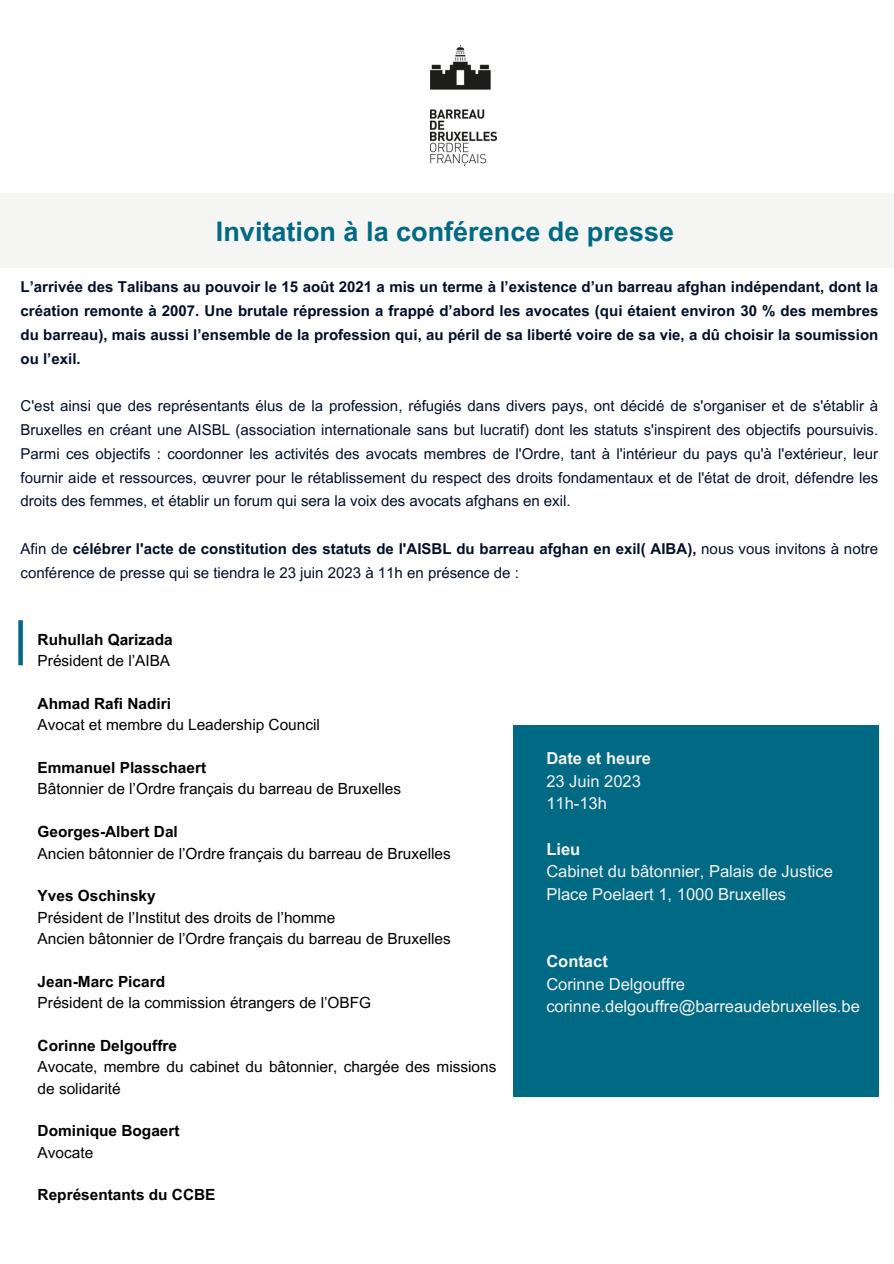
<style>
.page{position:relative;width:894px;height:1264px;background:#fff}
.page>*{position:absolute;margin:0;border:0;box-sizing:border-box;transform-origin:0 0}
.t1{font:700 27px "Arial MT Pro";color:#006983}
.t2{font:16.5px "Arial MT Pro";color:#f3f3f1}
.t3{font:700 16.5px "Arial MT Pro";color:#f3f3f1}
.t4{font:15.45px/21.3px "Arial MT Pro";color:#000}
.t5{font:700 15.45px "Arial MT Pro";color:#000}
.t6{font:15px/23.7px "Arial MT Pro";color:#030e29;text-align:justify}
.t7{font:700 15px/23.7px "Arial MT Pro";color:#030e29;text-align:justify}
.s1{font-weight:700}
</style>
<div class="page">
<div style="left:0;top:194px;width:893px;height:74px;background:#f3f3f1"></div>
<div style="left:18px;top:620px;width:5px;height:45px;background:#006983"></div>
<img style="left:430px;top:45px;width:66px;height:121px">
<div style="left:513px;top:725px;width:366px;height:371px;background:#006983"></div>
<p class="t1" style="left:216px;top:222px;width:459px">Invitation à la conférence de presse</p>
<p class="t7" style="left:21px;top:277px;width:859px">L’arrivée des Talibans au pouvoir le 15 août 2021 a mis un terme à l’existence d’un barreau afghan indépendant, dont la création remonte à 2007. Une brutale répression a frappé d’abord les avocates (qui étaient environ 30 % des membres du barreau), mais aussi l’ensemble de la profession qui, au péril de sa liberté voire de sa vie, a dû choisir la soumission ou l’exil.</p>
<p class="t6" style="left:21px;top:396px;width:859px">C'est ainsi que des représentants élus de la profession, réfugiés dans divers pays, ont décidé de s'organiser et de s'établir à Bruxelles en créant une AISBL (association internationale sans but lucratif) dont les statuts s'inspirent des objectifs poursuivis.<br>Parmi ces objectifs : coordonner les activités des avocats membres de l'Ordre, tant à l'intérieur du pays qu'à l'extérieur, leur fournir aide et ressources, œuvrer pour le rétablissement du respect des droits fondamentaux et de l'état de droit, défendre les droits des femmes, et établir un forum qui sera la voix des avocats afghans en exil.</p>
<p class="t6" style="left:21px;top:538px;width:858px">Afin de <span class="s1">célébrer l'acte de constitution des statuts de l'AISBL du barreau afghan en exil( AIBA),</span> nous vous invitons à notre conférence de presse qui se tiendra le 23 juin 2023 à 11h en présence de :</p>
<p class="t5" style="left:38px;top:633px;width:137px">Ruhullah Qarizada</p>
<p class="t4" style="left:38px;top:652px;width:134px">Président de l’AIBA</p>
<p class="t5" style="left:38px;top:697px;width:135px">Ahmad Rafi Nadiri</p>
<p class="t4" style="left:38px;top:716px;width:284px">Avocat et membre du Leadership Council</p>
<p class="t5" style="left:38px;top:762px;width:170px">Emmanuel Plasschaert</p>
<p class="t4" style="left:38px;top:780px;width:365px">Bâtonnier de l’Ordre français du barreau de Bruxelles</p>
<p class="t5" style="left:38px;top:826px;width:142px">Georges-Albert Dal</p>
<p class="t4" style="left:38px;top:844px;width:414px">Ancien bâtonnier de l’Ordre français du barreau de Bruxelles</p>
<p class="t5" style="left:38px;top:890px;width:119px">Yves Oschinsky</p>
<p class="t4" style="left:38px;top:908px;width:299px">Président de l’Institut des droits de l’homme</p>
<p class="t4" style="left:38px;top:929px;width:414px">Ancien bâtonnier de l’Ordre français du barreau de Bruxelles</p>
<p class="t5" style="left:38px;top:975px;width:129px">Jean-Marc Picard</p>
<p class="t4" style="left:38px;top:993px;width:335px">Président de la commission étrangers de l’OBFG</p>
<p class="t5" style="left:38px;top:1039px;width:141px">Corinne Delgouffre</p>
<p class="t4" style="left:38px;top:1057px;width:460px">Avocate, membre du cabinet du bâtonnier, chargée des missions de solidarité</p>
<p class="t5" style="left:38px;top:1124px;width:143px">Dominique Bogaert</p>
<p class="t4" style="left:38px;top:1143px;width:57px">Avocate</p>
<p class="t5" style="left:38px;top:1189px;width:179px">Représentants du CCBE</p>
<p class="t3" style="left:546px;top:752px;width:106px">Date et heure</p>
<p class="t2" style="left:546px;top:775px;width:96px">23 Juin 2023</p>
<p class="t2" style="left:546px;top:797px;width:62px">11h-13h</p>
<p class="t3" style="left:546px;top:842px;width:35px">Lieu</p>
<p class="t2" style="left:546px;top:865px;width:288px">Cabinet du bâtonnier, Palais de Justice</p>
<p class="t2" style="left:546px;top:887px;width:241px">Place Poelaert 1, 1000 Bruxelles</p>
<p class="t3" style="left:546px;top:955px;width:63px">Contact</p>
<p class="t2" style="left:546px;top:977px;width:140px">Corinne Delgouffre</p>
<p class="t2" style="left:546px;top:1000px;width:315px">corinne.delgouffre@barreaudebruxelles.be</p>
</div>
